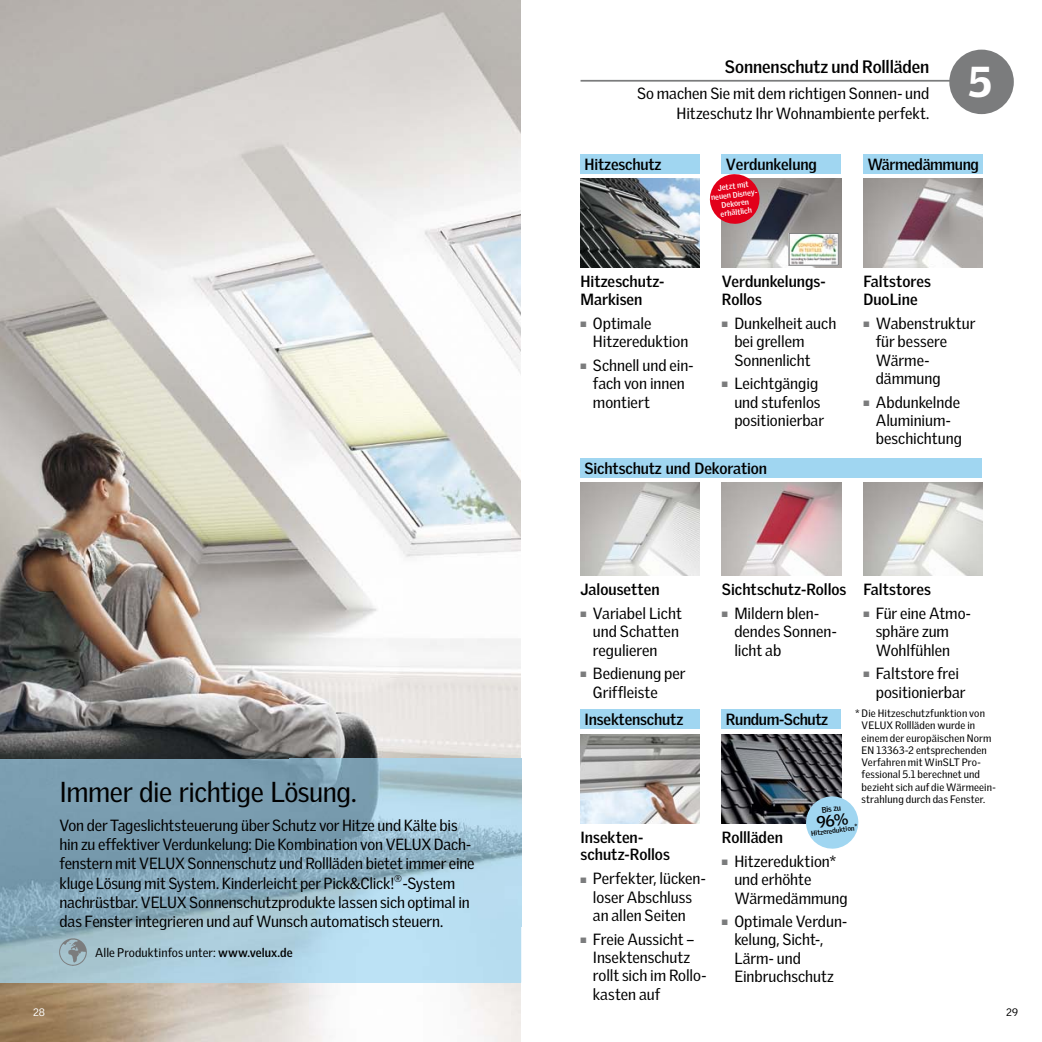
<style>
.page{position:relative;width:1042px;height:1042px;background:#fff}
.page>*{position:absolute;margin:0;border:0;box-sizing:border-box;transform-origin:0 0}
.t1{font:900 42px "Velux Gothic";color:#fff}
.t2{font:28px "Velux Gothic";letter-spacing:-.015em;color:#000}
.t3{font:700 17.5px "Velux Gothic";letter-spacing:-.005em;color:#000}
.t4{font:15.75px/18.4px "Velux Gothic";letter-spacing:-.005em;color:#000}
.t5{font:700 15.75px/17.5px "Velux Gothic";letter-spacing:-.005em;color:#000}
.t6{font:700 15.75px "Velux Gothic";letter-spacing:-.025em;color:#000}
.t7{font:12.25px "Velux Gothic";letter-spacing:.005em;color:#000}
.t8{font:10.5px/12.2px "Velux Gothic";letter-spacing:.015em;color:#000}
.t9{font:10.5px "Velux Gothic";color:#fff}
.t10{font:700 7.88px/8.8px "Velux Gothic";color:#fff;text-align:center}
.t11{font:700 7.88px "Velux Gothic";color:#000}
.t12{font:700 7px "Velux Gothic";color:#000}
.s1{font-weight:700}
.s2{color:#7b7c7d}
</style>
<div class="page">
<img style="left:722px;top:734px;width:119px;height:89px">
<img style="left:0;top:0;width:521px;height:1042px">
<img style="left:580px;top:482px;width:119px;height:94px">
<img style="left:722px;top:482px;width:119px;height:94px">
<img style="left:863px;top:482px;width:119px;height:94px">
<div style="left:580px;top:458px;width:402px;height:19px;background:#a0d6f1"></div>
<img style="left:0;top:759px;width:521px;height:223px">
<img style="left:60px;top:938px;width:27px;height:28px">
<hr style="left:580px;top:80px;width:381px;height:2px;background:#7b7c7d">
<div style="left:949px;top:50px;width:65px;height:64px;background:#7b7c7d;border-radius:50%"></div>
<img style="left:722px;top:179px;width:119px;height:89px">
<div style="left:580px;top:154px;width:119px;height:20px;background:#a0d6f1"></div>
<div style="left:722px;top:154px;width:119px;height:20px;background:#a0d6f1"></div>
<div style="left:722px;top:709px;width:119px;height:20px;background:#a0d6f1"></div>
<div style="left:863px;top:154px;width:119px;height:20px;background:#a0d6f1"></div>
<img style="left:863px;top:179px;width:119px;height:89px">
<img style="left:580px;top:734px;width:119px;height:89px">
<div style="left:580px;top:709px;width:119px;height:20px;background:#a0d6f1"></div>
<img style="left:580px;top:179px;width:119px;height:89px">
<img style="left:791px;top:235px;width:45px;height:28px">
<div style="left:789px;top:233px;width:49px;height:32px;border:1px solid #7b7c7d"></div>
<svg style="left:709px;top:173px;width:52px;height:52px;background:#dd3c4f"></svg>
<svg style="left:804px;top:795px;width:55px;height:54px"></svg>
<p class="t3" style="left:725px;top:55px;width:206px">Sonnenschutz und Rollläden</p>
<p class="t4" style="left:637px;top:84px;width:294px;line-height:19.2px;text-align:right">So machen Sie mit dem richtigen Sonnen- und<br>Hitzeschutz Ihr Wohnambiente perfekt.</p>
<h1 class="t1" style="left:968px;top:56px;width:25px">5</h1>
<h2 class="t2" style="left:60px;top:775px;width:299px">Immer die richtige Lösung.</h2>
<p class="t4" style="left:60px;top:815px;width:417px;line-height:19.2px">Von der Tageslichtsteuerung über Schutz vor Hitze und Kälte bis hin zu effek tiver Verdunkelung: Die Kombination von VELUX Dach&shy;fenstern mit VELUX Sonnenschutz und Rollläden bietet immer eine kluge Lösung mit System. Kinderleicht per Pick&amp;Click!<sup>®</sup>-System nachrüstbar. VELUX Sonnenschutzprodukte lassen sich optimal in das Fenster integrieren und auf Wunsch automatisch steuern.</p>
<p class="t7" style="left:95px;top:945px;width:199px">Alle Produktinfos unter: <span class="s1">www.velux.de</span></p>
<p class="t5" style="left:584px;top:155px;width:79px">Hitzeschutz</p>
<p class="t5" style="left:726px;top:155px;width:92px">Verdunkelung</p>
<p class="t10" style="left:709px;top:184px;width:49px;rotate:-7deg">Jetzt mit neuen Disney-<br>Dekoren erhältlich</p>
<p class="t5" style="left:580px;top:273px;width:85px">Hitzeschutz-<br>Markisen</p>
<p class="t4" style="left:593px;top:314px;width:97px;text-indent:-12px"><span class="s2">■</span> Optimale<br>Hitzereduktion</p>
<p class="t4" style="left:593px;top:356px;width:102px;text-indent:-12px"><span class="s2">■</span> Schnell und ein&shy;fach von innen montiert</p>
<p class="t5" style="left:722px;top:273px;width:105px">Verdunke lungs-<br>Rollos</p>
<p class="t4" style="left:734px;top:314px;width:103px;text-indent:-12px"><span class="s2">■</span> Dunkelheit auch bei grellem<br>Sonnenlicht</p>
<p class="t4" style="left:734px;top:374px;width:91px;text-indent:-12px"><span class="s2">■</span> Leichtgängig und stufenlos positionierbar</p>
<p class="t5" style="left:584px;top:459px;width:184px">Sichtschutz und Dekoration</p>
<p class="t6" style="left:867px;top:154px;width:113px">Wärmedämmung</p>
<p class="t5" style="left:863px;top:273px;width:69px">Faltstores<br>DuoLine</p>
<p class="t4" style="left:876px;top:314px;width:101px;text-indent:-12px"><span class="s2">■</span> Wabenstruktur für bessere<br>Wärme - dämmung</p>
<p class="t4" style="left:876px;top:392px;width:88px;text-indent:-12px"><span class="s2">■</span> Abdunkelnde<br>Aluminium&shy;beschichtung</p>
<p class="t5" style="left:580px;top:580px;width:81px">Jalousetten</p>
<p class="t4" style="left:593px;top:604px;width:90px;text-indent:-12px"><span class="s2">■</span> Variabel Licht und Schatten regulieren</p>
<p class="t4" style="left:593px;top:664px;width:94px;text-indent:-12px"><span class="s2">■</span> Bedienung per<br>Griffleiste</p>
<p class="t5" style="left:584px;top:710px;width:100px">Insektenschutz</p>
<p class="t5" style="left:722px;top:580px;width:126px">Sichtschutz-Rollos</p>
<p class="t4" style="left:734px;top:604px;width:104px;text-indent:-12px"><span class="s2">■</span> Mildern blen&shy;den des Sonnen&shy;licht ab</p>
<p class="t6" style="left:726px;top:709px;width:104px">Rundum-Schutz</p>
<p class="t11" style="left:821px;top:805px;width:21px;rotate:-7deg">Bis zu</p>
<p class="t5" style="left:863px;top:580px;width:69px">Faltstores</p>
<p class="t4" style="left:863px;top:604px;width:109px;text-align:center"><span class="s2">■</span> Für eine Atmo&shy;sphäre zum<br>Wohlfühlen</p>
<p class="t4" style="left:876px;top:664px;width:91px;text-indent:-12px"><span class="s2">■</span> Faltstore frei positionierbar</p>
<p class="t8" style="left:861px;top:707px;width:136px;text-indent:-7px">* Die Hitzeschutzfunktion von<br>VELUX Rollläden wurde in einem der europäischen Norm<br>EN 13363-2 entsprechenden<br>Verfahren mit WinSLT Pro&shy;fessional 5.1 berechnet und bezieht sich auf die Wärmeein-</p>
<p class="t8" style="left:861px;top:793px;width:125px">strahlung durch das Fenster.</p>
<p class="t5" style="left:580px;top:828px;width:91px">Insekten&shy;schutz-Rollos</p>
<p class="t4" style="left:580px;top:869px;width:127px;text-align:center"><span class="s2">■</span> Perfekter, lücken&shy;loser Abschluss<br>an allen Seiten</p>
<p class="t4" style="left:593px;top:929px;width:115px;text-indent:-12px"><span class="s2">■</span> Freie Aussicht –<br>In sek tenschutz rollt sich im Rollo&shy;kasten auf</p>
<p class="t12" style="left:811px;top:829px;width:48px;rotate:-7deg">Hitzereduktion*</p>
<p class="t5" style="left:722px;top:828px;width:62px">Rollläden</p>
<p class="t4" style="left:734px;top:852px;width:115px;text-indent:-12px"><span class="s2">■</span> Hitzereduktion* und erhöhte<br>Wärme dämmung</p>
<p class="t4" style="left:734px;top:912px;width:114px;text-indent:-12px"><span class="s2">■</span> Optimale Verdun&shy;kelung, Sicht-,<br>Lärm- und<br>Einbruchschutz</p>
<p class="t9" style="left:33px;top:1006px;width:14px">28</p>
<p class="t8" style="left:1006px;top:1006px;width:13px">29</p>
</div>
